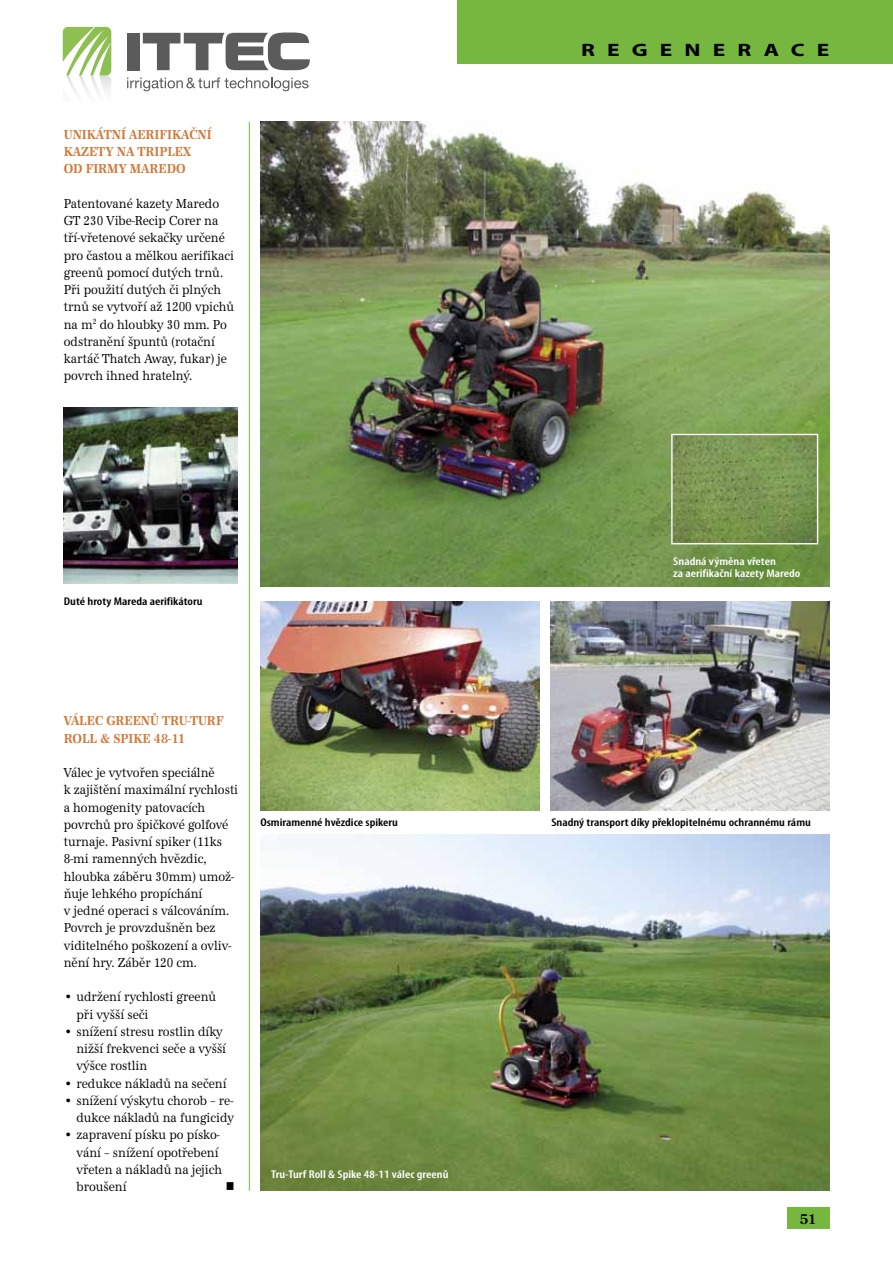
<style>
.page{position:relative;width:893px;height:1263px;background:#fff}
.page>*{position:absolute;margin:0;border:0;box-sizing:border-box;transform-origin:0 0}
.t1{font:700 18px "Myriad Pro";letter-spacing:.52em;color:#000;scale:1.3 1}
.t2{font:13.5px/17.2px "URW Antiqua TCE";color:#000;scale:.85 1}
.t3{font:13.5px/17.2px "URW Antiqua TCE";color:#000}
.t4{font:700 13.5px/17.2px "URW Antiqua TCE";color:#d17939;scale:.85 1}
.t5{font:700 13.5px "Century Old Style Std";color:#000;scale:.95 1}
.t6{font:13.5px "Wingdings";color:#000;scale:.87 1}
.t7{font:600 condensed 11.25px "Myriad Pro";color:#000;scale:1.2 1}
.t8{font:600 condensed 11.25px/12px "Myriad Pro";color:#fff;scale:1.2 1}
</style>
<div class="page">
<div style="left:787px;top:1208px;width:42px;height:21px;background:#75b73f"></div>
<div style="left:457px;top:0;width:436px;height:64px;background:#75b73f"></div>
<div style="left:127px;top:33px;width:13px;height:37px;background:#5b5b5b"></div>
<svg style="left:143px;top:33px;width:167px;height:37px"></svg>
<svg style="left:63px;top:27px;width:48px;height:65px"></svg>
<svg style="left:127px;top:77px;width:182px;height:14px"></svg>
<img style="left:260px;top:121px;width:569px;height:466px">
<img style="left:64px;top:407px;width:174px;height:177px">
<img style="left:260px;top:835px;width:569px;height:356px">
<img style="left:260px;top:601px;width:280px;height:209px">
<img style="left:550px;top:601px;width:279px;height:209px">
<hr style="left:249px;top:122px;width:1px;height:1069px;background:#75b73f">
<img style="left:673px;top:436px;width:143px;height:106px">
<div style="left:671px;top:434px;width:147px;height:110px;border:1px solid #fff"></div>
<p class="t4" style="left:64px;top:126px;width:176px">UNIKÁTNÍ AERIFIKAČNÍ<br>KAZETY NA TRIPLEX<br>OD FIRMY MAREDO</p>
<p class="t2" style="left:64px;top:195px;width:202px">Patentované kazety Maredo<br>GT 230 Vibe-Recip Corer na tří-vřetenové sekačky určené pro častou a mělkou aerifikaci greenů pomocí dutých trnů.<br>Při použití dutých či plných trnů se vytvoří až 1200 vpichů na m<sup>2</sup> do hloubky 30 mm. Po odstranění špuntů (rotační kartáč Thatch Away, fukar) je povrch ihned hratelný.</p>
<h1 class="t1" style="left:581px;top:38px;width:192px">REGENERACE</h1>
<p class="t7" style="left:64px;top:594px;width:117px">Duté hroty Mareda aerifikátoru</p>
<p class="t8" style="left:673px;top:555px;width:107px">Snadná výměna vřeten<br>za aerifikační kazety Maredo</p>
<p class="t4" style="left:64px;top:712px;width:189px">VÁLEC GREENŮ TRU-TURF<br>ROLL &amp; SPIKE 48-11</p>
<p class="t2" style="left:64px;top:764px;width:207px">Válec je vytvořen speciálně<br>k zajištění maximální rychlosti a homogenity patovacích povrchů pro špičkové golfové turnaje. Pasivní spiker (11ks<br>8-mi ramenných hvězdic, hloubka záběru 30mm) umož&shy;ňuje lehkého propíchání<br>v jedné operaci s válcováním.<br>Povrch je provzdušněn bez viditelného poškození a ovliv&shy;nění hry. Záběr 120 cm.</p>
<p class="t3" style="left:76px;top:988px;width:141px;text-indent:-13px">• udržení rychlosti greenů při vyšší seči</p>
<p class="t3" style="left:76px;top:1023px;width:151px;text-indent:-13px">• snížení stresu rostlin díky nižší frekvenci seče a vyšší výšce rostlin</p>
<p class="t3" style="left:64px;top:1075px;width:164px">• redukce nákladů na sečení</p>
<p class="t3" style="left:64px;top:1092px;width:172px;text-align:right">• snížení výskytu chorob – re&shy;dukce nákladů na fungicidy</p>
<p class="t3" style="left:76px;top:1126px;width:147px;text-indent:-13px">• zapravení písku po písko&shy;vání – snížení opotřebení vřeten a nákladů na jejich broušení</p>
<p class="t6" style="left:226px;top:1179px;width:12px">■</p>
<p class="t7" style="left:260px;top:815px;width:116px">Osmiramenné hvězdice spikeru</p>
<p class="t7" style="left:551px;top:815px;width:218px">Snadný transport díky překlopitelnému ochrannému rámu</p>
<p class="t8" style="left:271px;top:1168px;width:149px">Tru-Turf Roll &amp; Spike 48-11 válec greenů</p>
<p class="t5" style="left:800px;top:1210px;width:19px">51</p>
</div>
